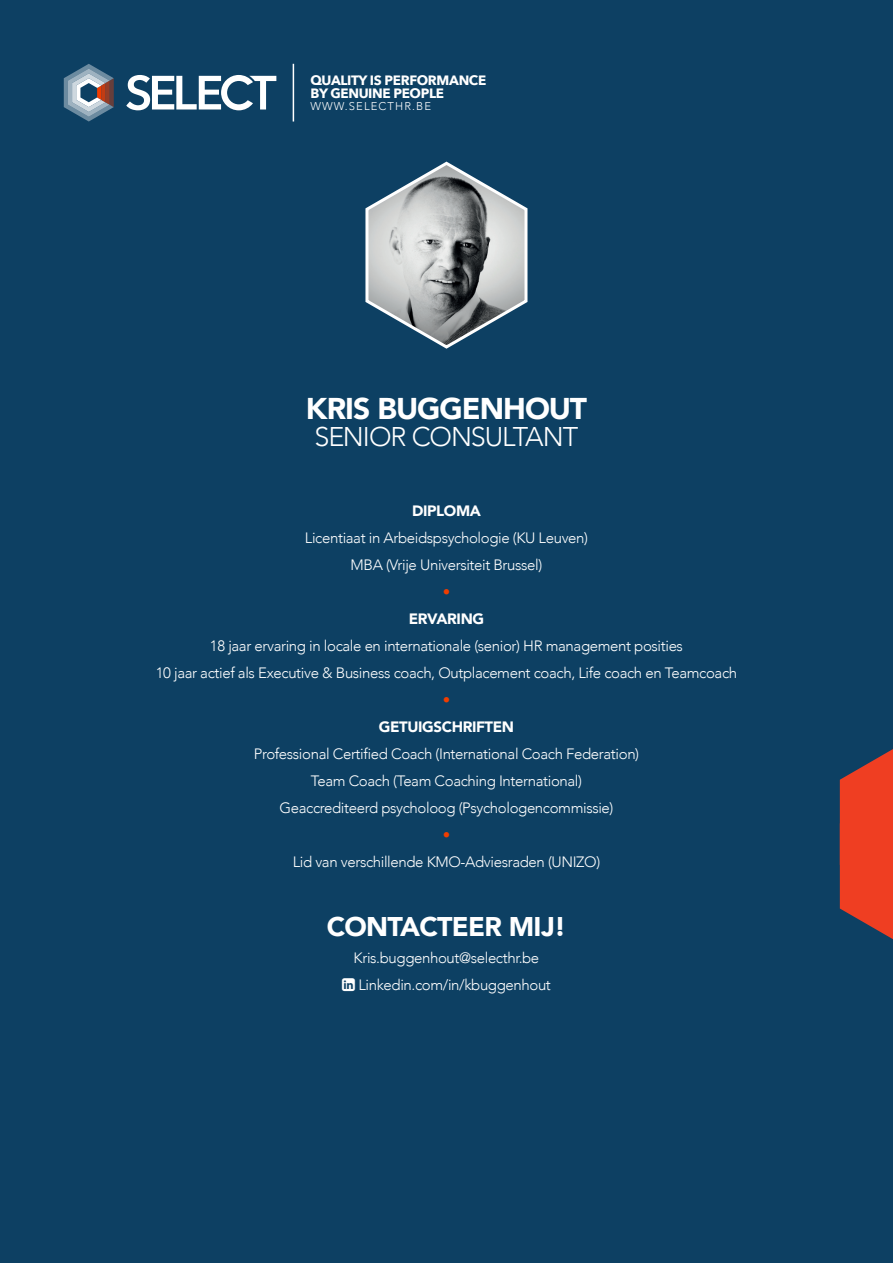
<style>
.page{position:relative;width:893px;height:1263px;background:#0d4063}
.page>*{position:absolute;margin:0;border:0;box-sizing:border-box;transform-origin:0 0}
.Text_bebas_7{font:900 30px "Avenir";letter-spacing:-.035em;color:#fff}
.Text_bebas_7-2{font:300 27px "Avenir";letter-spacing:-.04em;color:#fff}
.t1{font:900 27px "Avenir";letter-spacing:-.025em;color:#fff}
.t2{font:300 15px/27px "Avenir";letter-spacing:-.025em;color:#fff;text-align:center}
.t3{font:900 15px "Avenir";letter-spacing:-.025em;color:#fff}
.t4{font:300 15px "Avenir";color:#f03d00}
.t5{font:700 13.5px/12.8px "Avenir Next";letter-spacing:-.025em;color:#fff}
.t6{font:300 11.25px "Avenir";letter-spacing:.1em;color:#fff}
</style>
<div class="page">
<svg style="left:126px;top:75px;width:150px;height:35px"></svg>
<svg style="left:64px;top:64px;width:50px;height:58px"></svg>
<hr style="left:293px;top:64px;width:1px;height:58px;background:#fff">
<svg style="left:840px;top:749px;width:53px;height:190px"></svg>
<svg style="left:365px;top:161px;width:163px;height:188px"></svg>
<p class="t5" style="left:310px;top:74px;width:177px">QUALITY IS PERFORMANCE<br>BY GENUINE PEOPLE</p>
<p class="t6" style="left:310px;top:99px;width:122px">WWW.SELECTHR.BE</p>
<p class="Text_bebas_7" style="left:306px;top:383px;width:283px">KRIS BUGGENHOUT</p>
<p class="Text_bebas_7-2" style="left:315px;top:421px;width:265px">SENIOR CONSULTANT</p>
<p class="t3" style="left:412px;top:498px;width:70px">DIPLOMA</p>
<p class="t2" style="left:305px;top:524px;width:285px">Licentiaat in Arbeidspsychologie (KU Leuven)</p>
<p class="t2" style="left:351px;top:551px;width:193px">MBA (Vrije Universiteit Brussel)</p>
<p class="t4" style="left:443px;top:583px;width:9px">•</p>
<p class="t3" style="left:409px;top:606px;width:77px">ERVARING</p>
<p class="t2" style="left:210px;top:632px;width:475px">18 jaar ervaring in locale en internationale (senior) HR management posities</p>
<p class="t2" style="left:156px;top:659px;width:583px">10 jaar actief als Executive &amp; Business coach, Outplacement coach, Life coach en Teamcoach</p>
<p class="t4" style="left:443px;top:691px;width:9px">•</p>
<p class="t3" style="left:379px;top:714px;width:137px">GETUIGSCHRIFTEN</p>
<p class="t2" style="left:254px;top:740px;width:387px">Professional Certified Coach (International Coach Federation)</p>
<p class="t2" style="left:279px;top:767px;width:335px">Team Coach (Team Coaching International)<br>Geaccrediteerd psycholoog (Psychologencommissie)</p>
<p class="t4" style="left:443px;top:826px;width:9px">•</p>
<p class="t2" style="left:293px;top:848px;width:309px">Lid van verschillende KMO-Adviesraden (UNIZO)</p>
<p class="t1" style="left:327px;top:904px;width:241px">CONTACTEER MIJ!</p>
<p class="t2" style="left:354px;top:944px;width:187px">Kris.buggenhout@selecthr.be</p>
<p class="t2" style="left:358px;top:971px;width:194px">Linkedin.com/in/kbuggenhout</p>
</div>
